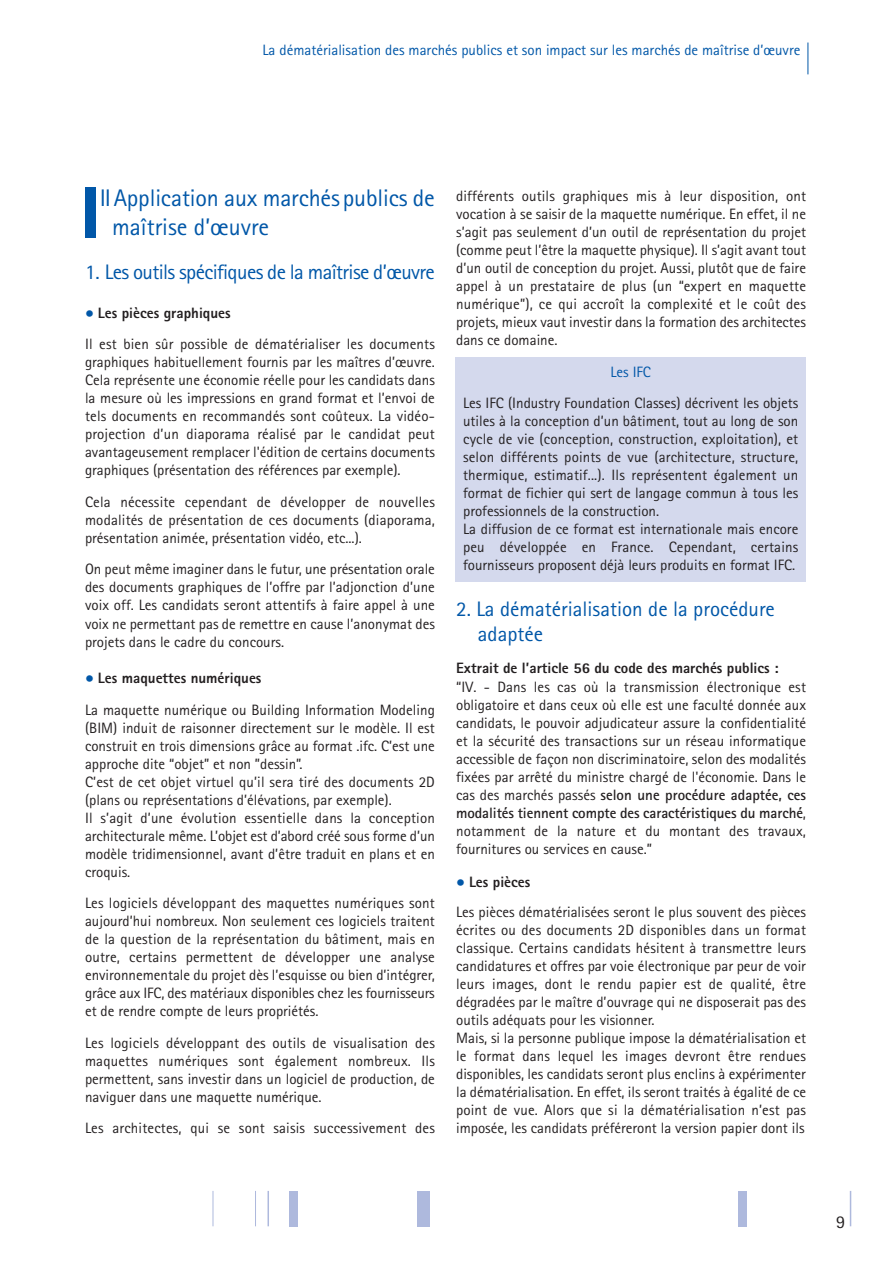
<style>
.page{position:relative;width:893px;height:1263px;background:#fff}
.page>*{position:absolute;margin:0;border:0;box-sizing:border-box;transform-origin:0 0}
.t1{font:24px/28.8px "Agfa Rotis Sans Serif";letter-spacing:-.005em;color:#0157a8}
.t2{font:21px "Agfa Rotis Sans Serif";letter-spacing:-.03em;color:#0157a8}
.t3{font:21px/25.2px "Agfa Rotis Sans Serif";color:#0157a8}
.t4{font:18px "Agfa Rotis Sans Serif";color:#231f20}
.t5{font:15px/18px "Agfa Rotis Sans Serif";color:#231f20;text-align:justify}
.t6{font:800 15px "Rotis Sans Serif Std";color:#231f20}
.t7{font:15px "Agfa Rotis Sans Serif";color:#0157a8}
.s1{font-family:"Agfa Rotis Sans Serif";font-weight:400;font-size:18px;color:#0157a8}
.s2{font-weight:700}
</style>
<div class="page">
<hr style="left:807px;top:43px;width:1px;height:31px;background:#0157a8">
<div style="left:738px;top:1191px;width:9px;height:35px;background:#aeb9dd"></div>
<hr style="left:850px;top:1191px;width:1px;height:35px;background:#aeb9dd">
<div style="left:417px;top:1191px;width:13px;height:35px;background:#aeb9dd"></div>
<div style="left:290px;top:1191px;width:8px;height:35px;background:#aeb9dd"></div>
<hr style="left:213px;top:1191px;width:1px;height:35px;background:#aeb9dd">
<hr style="left:255px;top:1191px;width:1px;height:35px;background:#aeb9dd">
<hr style="left:267px;top:1191px;width:2px;height:35px;background:#aeb9dd">
<div style="left:85px;top:187px;width:11px;height:51px;background:#0157a8"></div>
<div style="left:456px;top:358px;width:350px;height:224px;background:#d4d9ed"></div>
<p class="t7" style="left:263px;top:41px;width:539px">La dématérialisation des marchés publics et son impact sur les marchés de maîtrise d’oeuvre</p>
<h1 class="t1" style="left:112px;top:183px;width:324px;text-indent:-12px">IIApplication aux marchéspublics de maîtrise d’oeuvre</h1>
<h2 class="t2" style="left:85px;top:259px;width:351px">1. Les outils spécifiques de la maîtrise d’oeuvre</h2>
<p class="t6" style="left:85px;top:308px;width:147px"><span class="s1">•</span> Les pièces graphiques</p>
<p class="t5" style="left:85px;top:335px;width:351px;text-align:left">Il est bien sûr possible de dématérialiser les documents graphiques habituellement fournis par les maîtres d’œuvre.<br>Cela représente une économie réelle pour les candidats dans la mesure où les impressions en grand format et l’envoi de tels documents en recommandés sont coûteux. La vidéo projection d’un diaporama réalisé par le candidat peut avantageusement remplacer l'édition de certains documents graphiques (présentation des références par exemple).</p>
<p class="t5" style="left:85px;top:493px;width:351px">Cela nécessite cependant de développer de nouvelles modalités de présentation de ces documents (diaporama, présentation animée, présentation vidéo, etc...).</p>
<p class="t5" style="left:85px;top:560px;width:351px">On peut même imaginer dans le futur, une présentation orale des documents graphiques de l’offre par l’adjonction d’une voix off. Les candidats seront attentifs à faire appel à une voix ne permettant pas de remettre en cause l’anonymat des projets dans le cadre du concours.</p>
<p class="t6" style="left:85px;top:673px;width:178px"><span class="s1">•</span> Les maquettes numériques</p>
<p class="t5" style="left:85px;top:701px;width:351px;text-align:left">La maquette numérique ou Building Information Modeling (BIM) induit de raisonner directement sur le modèle. Il est construit en trois dimensions grâce au format .ifc. C’est une approche dite “objet” et non ”dessin”.<br>C’est de cet objet virtuel qu’il sera tiré des documents 2D (plans ou représentations d’élévations, par exemple).<br>Il s’agit d’une évolution essentielle dans la conception architecturale même. L’objet est d’abord créé sous forme d’un modèle tridimensionnel, avant d’être traduit en plans et en croquis.</p>
<p class="t5" style="left:85px;top:894px;width:351px">Les logiciels développant des maquettes numériques sont aujourd’hui nombreux. Non seulement ces logiciels traitent de la question de la représentation du bâtiment, mais en outre, certains permettent de développer une analyse environnementale du projet dès l’esquisse ou bien d’intégrer, grâce aux IFC, des matériaux disponibles chez les fournisseurs et de rendre compte de leurs propriétés.</p>
<p class="t5" style="left:85px;top:1034px;width:351px">Les logiciels développant des outils de visualisation des maquettes numériques sont également nombreux. Ils permettent, sans investir dans un logiciel de production, de naviguer dans une maquette numérique.</p>
<p class="t5" style="left:85px;top:1119px;width:351px">Les architectes, qui se sont saisis successivement des</p>
<p class="t5" style="left:456px;top:187px;width:351px">différents outils graphiques mis à leur disposition, ont vocation à se saisir de la maquette numérique. En effet, il ne s’agit pas seulement d’un outil de représentation du projet (comme peut l’être la maquette physique). Il s’agit avant tout d’un outil de conception du projet. Aussi, plutôt que de faire appel à un prestataire de plus (un “expert en maquette numérique”), ce qui accroît la complexité et le coût des projets, mieux vaut investir dans la formation des architectes dans ce domaine.</p>
<p class="t7" style="left:610px;top:363px;width:42px">Les IFC</p>
<p class="t5" style="left:463px;top:394px;width:337px;text-align:left">Les IFC (Industry Foundation Classes) décrivent les objets utiles à la conception d’un bâtiment, tout au long de son cycle de vie (conception, construction, exploitation), et selon différents points de vue (architecture, structure, thermique, estimatif...). Ils représentent également un format de fichier qui sert de langage commun à tous les professionnels de la construction.<br>La diffusion de ce format est internationale mais encore peu développée en France. Cependant, certains fournisseurs proposent déjà leurs produits en format IFC.</p>
<h2 class="t3" style="left:478px;top:596px;width:299px;text-indent:-22px">2. La dématérialisation de la procédure adaptée</h2>
<p class="t6" style="left:456px;top:663px;width:324px">Extrait de l’article 56 du code des marchés publics :</p>
<p class="t5" style="left:456px;top:678px;width:22px">“IV.</p>
<p class="t5" style="left:456px;top:678px;width:351px;text-indent:41px">Dans les cas où la transmission électronique est obligatoire et dans ceux où elle est une faculté donnée aux candidats, le pouvoir adjudicateur assure la confidentialité et la sécurité des transactions sur un réseau informatique accessible de façon non discriminatoire, selon des modalités fixées par arrêté du ministre chargé de l'économie. Dans le cas des marchés passés <span class="s2">selon une procédure adaptée, ces modalités tiennent compte des caractéristiques du marché</span>, notamment de la nature et du montant des travaux, fournitures ou services en cause.”</p>
<p class="t6" style="left:456px;top:877px;width:76px"><span class="s1">•</span> Les pièces</p>
<p class="t5" style="left:456px;top:902px;width:351px;text-align:left">Les pièces dématérialisées seront le plus souvent des pièces écrites ou des documents 2D disponibles dans un format classique. Certains candidats hésitent à transmettre leurs candidatures et offres par voie électronique par peur de voir leurs images, dont le rendu papier est de qualité, être dégradées par le maître d’ouvrage qui ne disposerait pas des outils adéquats pour les visionner.<br>Mais, si la personne publique impose la dématérialisation et le format dans lequel les images devront être rendues disponibles, les candidats seront plus enclins à expérimenter la dématérialisation. En effet, ils seront traités à égalité de ce point de vue. Alors que si la dématérialisation n’est pas imposée, les candidats préféreront la version papier dont ils</p>
<p class="t4" style="left:836px;top:1211px;width:10px">9</p>
</div>
